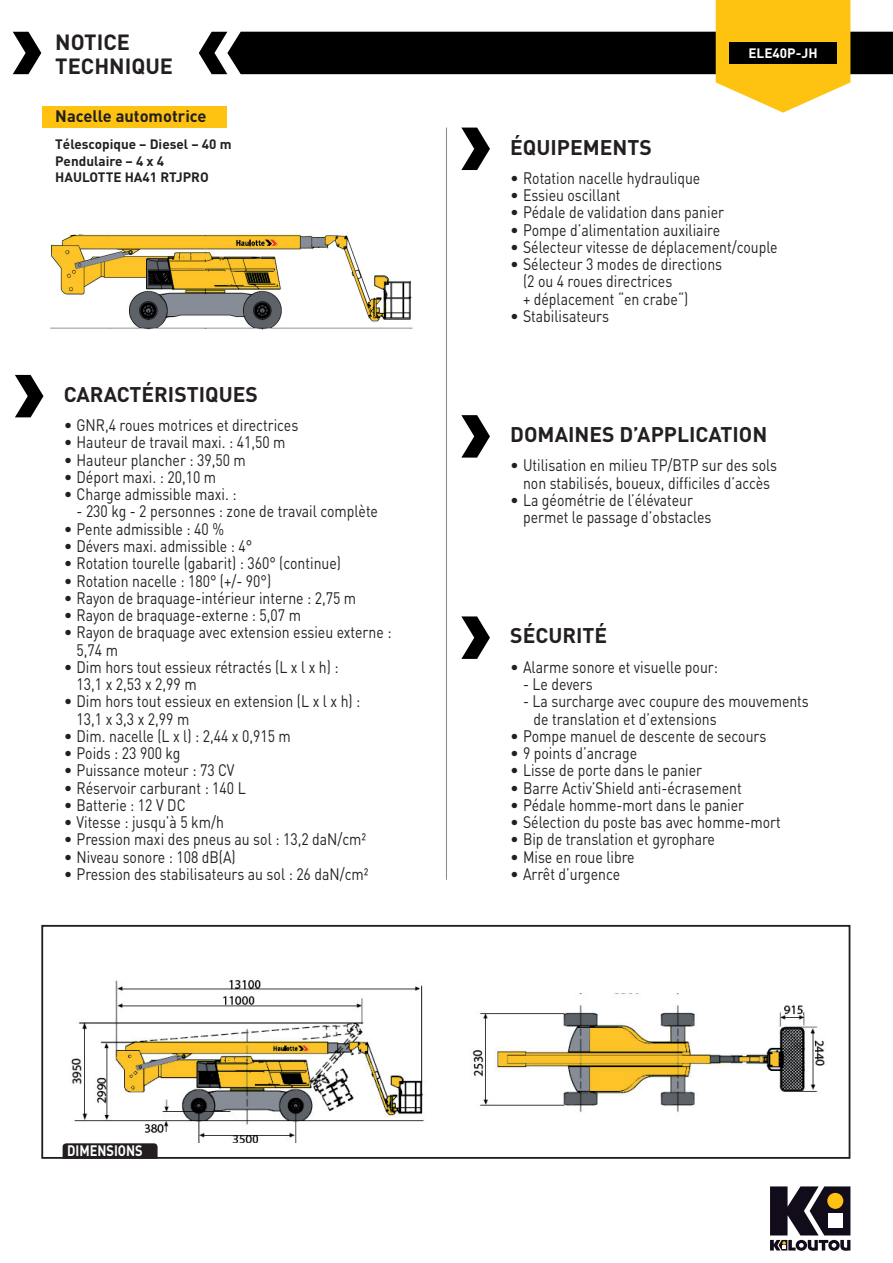
<style>
.page{position:relative;width:893px;height:1263px;background:#fff}
.page>*{position:absolute;margin:0;border:0;box-sizing:border-box;transform-origin:0 0}
.t1{font:700 21.75px/24.5px "DIN";color:#231f20}
.t2{font:700 21px "DIN";color:#231f20}
.t3{font:16.5px/17.2px "DIN";color:#231f20}
.t4{font:16.5px/17.2px "DIN";color:#231f20;scale:.85 1}
.t5{font:700 16.5px "DIN";color:#231f20}
.t6{font:700 15px "DIN";color:#fff;scale:.85 1}
.t7{font:700 13.5px/16.2px "DIN";color:#231f20}
.t8{font:700 13.5px "DIN";color:#fff}
</style>
<div class="page">
<div style="left:41px;top:925px;width:809px;height:234px;border:2px solid #231f20"></div>
<svg style="left:63px;top:1143px;width:95px;height:16px;background:#292526"></svg>
<svg style="left:13px;top:32px;width:28px;height:42px"></svg>
<svg style="left:199px;top:0;width:694px;height:113px"></svg>
<svg style="left:770px;top:1186px;width:80px;height:65px"></svg>
<div style="left:43px;top:106px;width:184px;height:22px;background:#fec210"></div>
<hr style="left:446px;top:128px;width:1px;height:752px;background:#8a8c8f">
<div style="left:729px;top:42px;width:108px;height:22px;background:#000001"></div>
<img style="left:50px;top:232px;width:363px;height:98px">
<svg style="left:15px;top:375px;width:28px;height:42px"></svg>
<svg style="left:461px;top:128px;width:29px;height:42px"></svg>
<svg style="left:461px;top:616px;width:29px;height:43px"></svg>
<svg style="left:461px;top:415px;width:29px;height:43px"></svg>
<img style="left:71px;top:980px;width:353px;height:163px">
<img style="left:471px;top:993px;width:355px;height:119px">
<h1 class="t1" style="left:55px;top:29px;width:119px">NOTICE<br>TECHNIQUE</h1>
<p class="t5" style="left:55px;top:105px;width:153px">Nacelle automotrice</p>
<p class="t7" style="left:55px;top:136px;width:178px">Télescopique – Diesel – 40 m<br>Pendulaire – 4 x 4<br>HAULOTTE HA41 RTJPRO</p>
<p class="t2" style="left:64px;top:381px;width:196px">CARACTÉRISTIQUES</p>
<p class="t3" style="left:64px;top:416px;width:236px">• GNR,4 roues motrices et directrices</p>
<p class="t3" style="left:64px;top:434px;width:223px">• Hauteur de travail maxi. : 41,50 m</p>
<p class="t3" style="left:64px;top:451px;width:184px">• Hauteur plancher : 39,50 m</p>
<p class="t3" style="left:64px;top:468px;width:154px">• Déport maxi. : 20,10 m</p>
<p class="t3" style="left:64px;top:485px;width:174px">• Charge admissible maxi. :</p>
<p class="t4" style="left:77px;top:503px;width:356px">- 230 kg - 2 personnes : zone de travail complète</p>
<p class="t3" style="left:64px;top:520px;width:162px">• Pente admissible : 40 %</p>
<p class="t3" style="left:64px;top:537px;width:190px">• Dévers maxi. admissible : 4°</p>
<p class="t3" style="left:64px;top:554px;width:279px">• Rotation tourelle (gabarit) : 360° (continue)</p>
<p class="t3" style="left:64px;top:572px;width:209px">• Rotation nacelle : 180° (+/- 90°)</p>
<p class="t3" style="left:64px;top:589px;width:294px">• Rayon de braquage-intérieur interne : 2,75 m</p>
<p class="t3" style="left:64px;top:606px;width:239px">• Rayon de braquage-externe : 5,07 m</p>
<p class="t3" style="left:77px;top:623px;width:316px;text-indent:-13px">• Rayon de braquage avec extension essieu externe :<br>5,74 m</p>
<p class="t3" style="left:77px;top:658px;width:264px;text-indent:-13px">• Dim hors tout essieux rétractés (L x l x h) :<br>13,1 x 2,53 x 2,99 m</p>
<p class="t3" style="left:77px;top:692px;width:285px;text-indent:-13px">• Dim hors tout essieux en extension (L x l x h) :<br>13,1 x 3,3 x 2,99 m</p>
<p class="t3" style="left:64px;top:727px;width:229px">• Dim. nacelle (L x l) : 2,44 x 0,915 m</p>
<p class="t3" style="left:64px;top:744px;width:118px">• Poids : 23 900 kg</p>
<p class="t3" style="left:64px;top:761px;width:172px">• Puissance moteur : 73 CV</p>
<p class="t3" style="left:64px;top:779px;width:184px">• Réservoir carburant : 140 L</p>
<p class="t3" style="left:64px;top:796px;width:123px">• Batterie : 12 V DC</p>
<p class="t3" style="left:64px;top:813px;width:162px">• Vitesse : jusqu’à 5 km/h</p>
<p class="t3" style="left:64px;top:830px;width:304px">• Pression maxi des pneus au sol : 13,2 daN/cm²</p>
<p class="t3" style="left:64px;top:848px;width:173px">• Niveau sonore : 108 dB(A)</p>
<p class="t3" style="left:64px;top:865px;width:306px">• Pression des stabilisateurs au sol : 26 daN/cm²</p>
<p class="t6" style="left:67px;top:1141px;width:90px">DIMENSIONS</p>
<p class="t8" style="left:748px;top:45px;width:71px">ELE40P-JH</p>
<p class="t2" style="left:510px;top:133px;width:143px">ÉQUIPEMENTS</p>
<p class="t3" style="left:510px;top:169px;width:192px">• Rotation nacelle hydraulique</p>
<p class="t3" style="left:510px;top:186px;width:112px">• Essieu oscillant</p>
<p class="t3" style="left:510px;top:203px;width:215px">• Pédale de validation dans panier</p>
<p class="t3" style="left:510px;top:221px;width:211px">• Pompe d’alimentation auxiliaire</p>
<p class="t3" style="left:510px;top:238px;width:269px">• Sélecteur vitesse de déplacement/couple</p>
<p class="t3" style="left:523px;top:255px;width:201px;text-indent:-13px">• Sélecteur 3 modes de directions (2 ou 4 roues directrices<br>+ déplacement “en crabe“)</p>
<p class="t3" style="left:510px;top:307px;width:100px">• Stabilisateurs</p>
<p class="t2" style="left:510px;top:421px;width:259px">DOMAINES D’APPLICATION</p>
<p class="t3" style="left:510px;top:457px;width:268px;text-align:center">• Utilisation en milieu TP/BTP sur des sols non stabilisés, boueux, difficiles d’accès</p>
<p class="t3" style="left:523px;top:491px;width:190px;text-indent:-13px">• La géométrie de l’élévateur permet le passage d’obstacles</p>
<p class="t2" style="left:510px;top:622px;width:98px">SÉCURITÉ</p>
<p class="t3" style="left:510px;top:658px;width:209px">• Alarme sonore et visuelle pour:</p>
<p class="t4" style="left:523px;top:675px;width:83px">- Le devers</p>
<p class="t4" style="left:533px;top:692px;width:325px;text-indent:-10px">- La surcharge avec coupure des mouvements de translation et d’extensions</p>
<p class="t3" style="left:510px;top:727px;width:258px">• Pompe manuel de descente de secours</p>
<p class="t3" style="left:510px;top:744px;width:128px">• 9 points d’ancrage</p>
<p class="t3" style="left:510px;top:761px;width:193px">• Lisse de porte dans le panier</p>
<p class="t3" style="left:510px;top:779px;width:233px">• Barre Activ’Shield anti-écrasement</p>
<p class="t3" style="left:510px;top:796px;width:235px">• Pédale homme-mort dans le panier</p>
<p class="t3" style="left:510px;top:813px;width:272px">• Sélection du poste bas avec homme-mort</p>
<p class="t3" style="left:510px;top:830px;width:206px">• Bip de translation et gyrophare</p>
<p class="t3" style="left:510px;top:848px;width:126px">• Mise en roue libre</p>
<p class="t3" style="left:510px;top:865px;width:111px">• Arrêt d’urgence</p>
</div>
